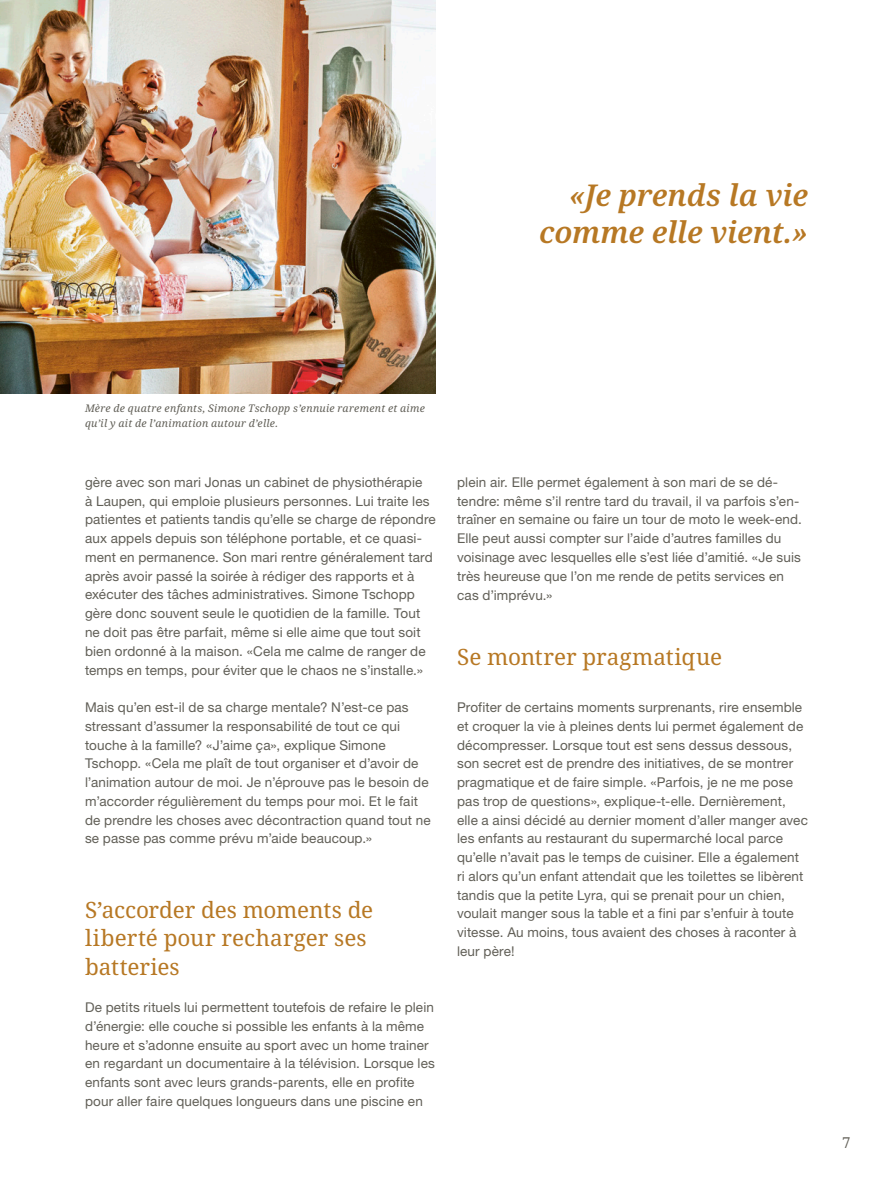
<style>
.page{position:relative;width:893px;height:1191px;background:#fff}
.page>*{position:absolute;margin:0;border:0;box-sizing:border-box;transform-origin:0 0}
.t1{font:italic 600 30px/37.5px "Noto Serif";letter-spacing:-.005em;color:#b77824;text-align:right}
.t2{font:22.5px/28.2px "Noto Serif";color:#b77824}
.t3{font:15px "Noto Serif";color:#615f57}
.t4{font:13.5px/18.8px "Helvetica Neue LT Std";letter-spacing:.01em;color:#615f57}
.t5{font:italic 10.5px/15px "Noto Serif";letter-spacing:.025em;color:#615f57}
</style>
<div class="page">
<img style="left:0;top:0;width:436px;height:393px">
<h1 class="t1" style="left:539px;top:177px;width:270px">«Je prends la vie comme elle vient.»</h1>
<p class="t5" style="left:85px;top:401px;width:341px">Mère de quatre enfants, Simone Tschopp s’ennuie rarement et aime qu’il y ait de l’animation autour d’elle.</p>
<p class="t4" style="left:85px;top:472px;width:352px">gère avec son mari Jonas un cabinet de physiothérapie<br>à Laupen, qui emploie plusieurs personnes. Lui traite les patientes et patients tandis qu’elle se charge de répondre aux appels depuis son téléphone portable, et ce quasi&shy;ment en permanence. Son mari rentre généralement tard après avoir passé la soirée à rédiger des rapports et à exécuter des tâches administratives. Simone Tschopp gère donc souvent seule le quotidien de la famille. Tout ne doit pas être parfait, même si elle aime que tout soit bien ordonné à la maison. «Cela me calme de ranger de temps en temps, pour éviter que le chaos ne s’installe.»</p>
<p class="t4" style="left:85px;top:697px;width:347px">Mais qu’en est-il de sa charge mentale? N’est-ce pas stressant d’assumer la responsabilité de tout ce qui touche à la famille? «J’aime ça», explique Simone Tschopp. «Cela me plaît de tout organiser et d’avoir de l’animation autour de moi. Je n’éprouve pas le besoin de m’accorder régulièrement du temps pour moi. Et le fait de prendre les choses avec décontraction quand tout ne se passe pas comme prévu m’aide beaucoup.»</p>
<h2 class="t2" style="left:85px;top:896px;width:290px">S’accorder des moments de liberté pour recharger ses batteries</h2>
<p class="t4" style="left:85px;top:997px;width:351px">De petits rituels lui permettent toutefois de refaire le plein d’énergie: elle couche si possible les enfants à la même heure et s’adonne ensuite au sport avec un home trainer en regardant un documentaire à la télévision. Lorsque les enfants sont avec leurs grands-parents, elle en profite pour aller faire quelques longueurs dans une piscine en</p>
<p class="t4" style="left:457px;top:472px;width:346px">plein air. Elle permet également à son mari de se dé&shy;tendre: même s’il rentre tard du travail, il va parfois s’en&shy;traîner en semaine ou faire un tour de moto le week-end.<br>Elle peut aussi compter sur l’aide d’autres familles du voisinage avec lesquelles elle s’est liée d’amitié. «Je suis très heureuse que l’on me rende de petits services en cas d’imprévu.»</p>
<h2 class="t2" style="left:457px;top:643px;width:267px">Se montrer pragmatique</h2>
<p class="t4" style="left:457px;top:697px;width:352px">Profiter de certains moments surprenants, rire ensemble et croquer la vie à pleines dents lui permet également de décompresser. Lorsque tout est sens dessus dessous, son secret est de prendre des initiatives, de se montrer pragmatique et de faire simple. «Parfois, je ne me pose pas trop de questions», explique-t-elle. Dernièrement, elle a ainsi décidé au dernier moment d’aller manger avec les enfants au restaurant du supermarché local parce qu’elle n’avait pas le temps de cuisiner. Elle a également ri alors qu’un enfant attendait que les toilettes se libèrent tandis que la petite Lyra, qui se prenait pour un chien, voulait manger sous la table et a fini par s’enfuir à toute vitesse. Au moins, tous avaient des choses à raconter à leur père!</p>
<p class="t3" style="left:842px;top:1132px;width:10px">7</p>
</div>
